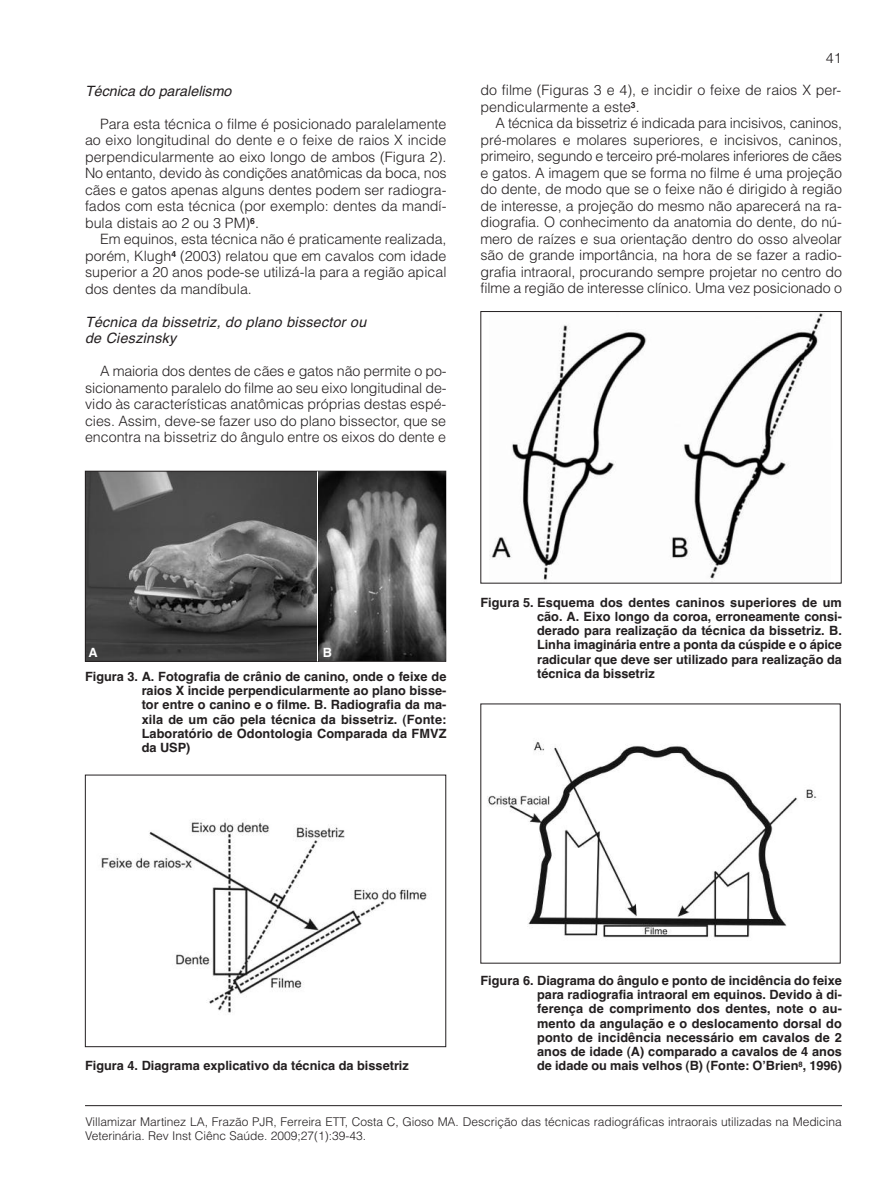
<style>
.page{position:relative;width:893px;height:1191px;background:#fff}
.page>*{position:absolute;margin:0;border:0;box-sizing:border-box;transform-origin:0 0}
.t1{font:300 14.25px/16.5px "Helvetica";color:#231f20;text-align:justify}
.t2{font:italic 14.25px/16.5px "Helvetica";letter-spacing:.02em;color:#231f20}
.t3{font:italic 14.25px "Helvetica";color:#231f20}
.t4{font:700 12.75px/14.2px "Helvetica";color:#231f20;text-align:justify}
.t5{font:700 12.75px "Helvetica";color:#fff}
.t6{font:300 12px/13.5px "Helvetica";color:#231f20}
</style>
<div class="page">
<hr style="left:85px;top:1105px;width:757px;height:1px;background:#231f20">
<img style="left:487px;top:741px;width:330px;height:197px">
<img style="left:491px;top:313px;width:334px;height:267px">
<img style="left:101px;top:822px;width:326px;height:191px">
<div style="left:85px;top:774px;width:361px;height:273px;border:1px solid #231f20"></div>
<img style="left:87px;top:473px;width:357px;height:186px">
<div style="left:85px;top:471px;width:361px;height:190px;border:1px solid #231f20"></div>
<hr style="left:317px;top:471px;width:1px;height:190px;background:#fff">
<p class="t3" style="left:85px;top:82px;width:148px">Técnica do paralelismo</p>
<p class="t1" style="left:85px;top:116px;width:363px;text-indent:15px">Para esta técnica o filme é posicionado paralelamente ao eixo longitudinal do dente e o feixe de raios X incide perpendicularmente ao eixo longo de ambos (Figura 2).<br>No entanto, devido às condições anatômicas da boca, nos cães e gatos apenas alguns dentes podem ser radiogra&shy;fados com esta técnica (por exemplo: dentes da mandí&shy;bula distais ao 2 ou 3 PM)<sup>6</sup>.</p>
<p class="t1" style="left:85px;top:231px;width:363px;text-indent:15px">Em equinos, esta técnica não é praticamente realizada, porém, Klugh<sup>4</sup> (2003) relatou que em cavalos com idade superior a 20 anos pode-se utilizá-la para a região apical dos dentes da mandíbula.</p>
<p class="t2" style="left:85px;top:314px;width:283px">Técnica da bissetriz, do plano bissector ou de Cieszinsky</p>
<p class="t1" style="left:85px;top:363px;width:363px;text-indent:15px">A maioria dos dentes de cães e gatos não permite o po&shy;sicionamento paralelo do filme ao seu eixo longitudinal de&shy;vido às características anatômicas próprias destas espé&shy;cies. Assim, deve-se fazer uso do plano bissector, que se encontra na bissetriz do ângulo entre os eixos do dente e</p>
<p class="t1" style="left:826px;top:50px;width:17px">41</p>
<p class="t1" style="left:480px;top:82px;width:362px">do filme (Figuras 3 e 4), e incidir o feixe de raios X per&shy;pendicularmente a este<sup>3</sup>.</p>
<p class="t1" style="left:480px;top:115px;width:363px;text-indent:15px">A técnica da bissetriz é indicada para incisivos, caninos, pré-molares e molares superiores, e incisivos, caninos, primeiro, segundo e terceiro pré-molares inferiores de cães e gatos. A imagem que se forma no filme é uma projeção do dente, de modo que se o feixe não é dirigido à região de interesse, a projeção do mesmo não aparecerá na ra&shy;diografia. O conhecimento da anatomia do dente, do nú&shy;mero de raízes e sua orientação dentro do osso alveolar são de grande importância, na hora de se fazer a radio&shy;grafia intraoral, procurando sempre projetar no centro do filme a região de interesse clínico. Uma vez posicionado o</p>
<p class="t5" style="left:89px;top:645px;width:11px">A</p>
<p class="t5" style="left:323px;top:645px;width:11px">B</p>
<p class="t4" style="left:142px;top:669px;width:306px;text-indent:-57px">Figura 3. A. Fotografia de crânio de canino, onde o feixe de raios X incide perpendicularmente ao plano bisse&shy;tor entre o canino e o filme. B. Radiografia da ma&shy;xila de um cão pela técnica da bissetriz. (Fonte:<br>Laboratório de Odontologia Comparada da FMVZ da USP)</p>
<p class="t4" style="left:537px;top:595px;width:306px;text-indent:-57px">Figura 5. Esquema dos dentes caninos superiores de um cão. A. Eixo longo da coroa, erroneamente consi&shy;derado para realização da técnica da bissetriz. B.<br>Linha imaginária entre a ponta da cúspide e o ápice radicular que deve ser utilizado para realização da técnica da bissetriz</p>
<p class="t4" style="left:85px;top:1058px;width:325px">Figura 4. Diagrama explicativo da técnica da bissetriz</p>
<p class="t4" style="left:537px;top:973px;width:306px;text-indent:-57px">Figura 6. Diagrama do ângulo e ponto de incidência do feixe para radiografia intraoral em equinos. Devido à di&shy;ferença de comprimento dos dentes, note o au&shy;mento da angulação e o deslocamento dorsal do ponto de incidência necessário em cavalos de 2 anos de idade (A) comparado a cavalos de 4 anos de idade ou mais velhos (B) (Fonte: OʼBrien<sup>8</sup>, 1996)</p>
<p class="t6" style="left:85px;top:1115px;width:758px">Villamizar Martinez LA, Frazão PJR, Ferreira ETT, Costa C, Gioso MA. Descrição das técnicas radiográficas intraorais utilizadas na Medicina<br>Veterinária. Rev Inst Ciênc Saúde. 2009;27(1):39-43.</p>
</div>
